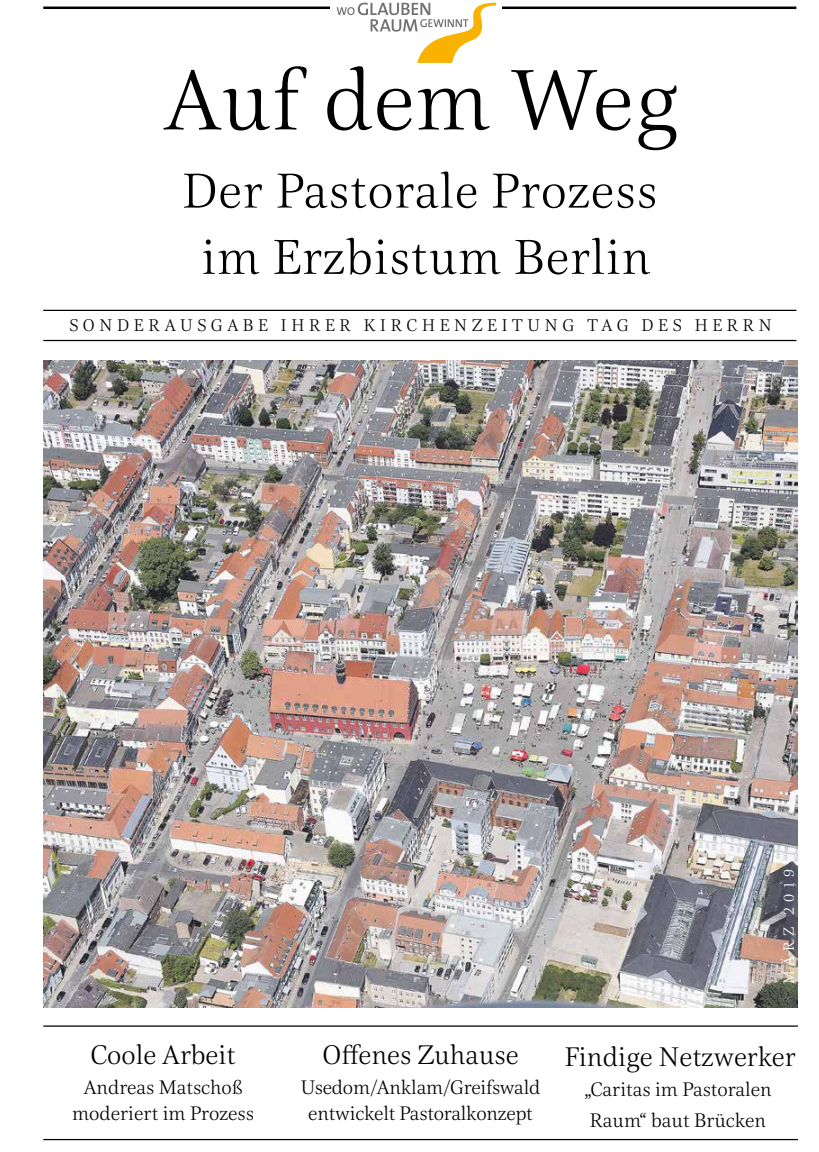
<style>
.page{position:relative;width:819px;height:1152px;background:#fff}
.page>*{position:absolute;margin:0;border:0;box-sizing:border-box;transform-origin:0 0}
.t1{font:300 87.5px "Civita";letter-spacing:.01em;color:#000}
.t2{font:300 50px/66.2px "Civita";letter-spacing:.02em;color:#000;text-align:center}
.t3{font:300 27.5px "Civita";color:#000}
.t4{font:300 20px/26.2px "Civita";letter-spacing:-.01em;color:#000;text-align:center}
.t5{font:300 17.38px "Civita";letter-spacing:.26em;color:#000}
.t6{font:300 15px "Civita";letter-spacing:.3em;color:#fff}
</style>
<div class="page">
<img style="left:43px;top:360px;width:754px;height:648px">
<hr style="left:464px;top:7px;width:332px;height:2px;background:#000">
<hr style="left:43px;top:7px;width:334px;height:2px;background:#000">
<hr style="left:43px;top:1139px;width:754px;height:1px;background:#000">
<hr style="left:43px;top:1025px;width:754px;height:1px;background:#000">
<hr style="left:43px;top:340px;width:753px;height:1px;background:#000">
<div style="left:331px;top:0;width:171px;height:18px;background:#fff"></div>
<svg style="left:336px;top:3px;width:160px;height:60px"></svg>
<hr style="left:43px;top:310px;width:753px;height:1px;background:#000">
<h1 class="t1" style="left:163px;top:42px;width:516px">Auf dem Weg</h1>
<h2 class="t2" style="left:182px;top:156px;width:476px">Der Pastorale Prozess im Erzbistum Berlin</h2>
<p class="t5" style="left:69px;top:314px;width:704px">SONDERAUSGABE IHRER KIRCHENZEITUNG TAG DES HERRN</p>
<p class="t6" style="left:778px;top:983px;width:117px;rotate:-90deg">MÄRZ 2019</p>
<h3 class="t3" style="left:91px;top:1036px;width:146px">Coole Arbeit</h3>
<p class="t4" style="left:72px;top:1073px;width:183px">Andreas Matschoß moderiert im Prozess</p>
<h3 class="t3" style="left:322px;top:1036px;width:198px">Offenes Zuhause</h3>
<p class="t4" style="left:301px;top:1073px;width:241px">Usedom/Anklam/Greifswald entwickelt Pastoralkonzept</p>
<h3 class="t3" style="left:564px;top:1039px;width:233px">Findige Netzwerker</h3>
<p class="t4" style="left:584px;top:1074px;width:189px;line-height:30px;text-align:left">„Caritas im Pastoralen<br>Raum“ baut Brücken</p>
</div>
